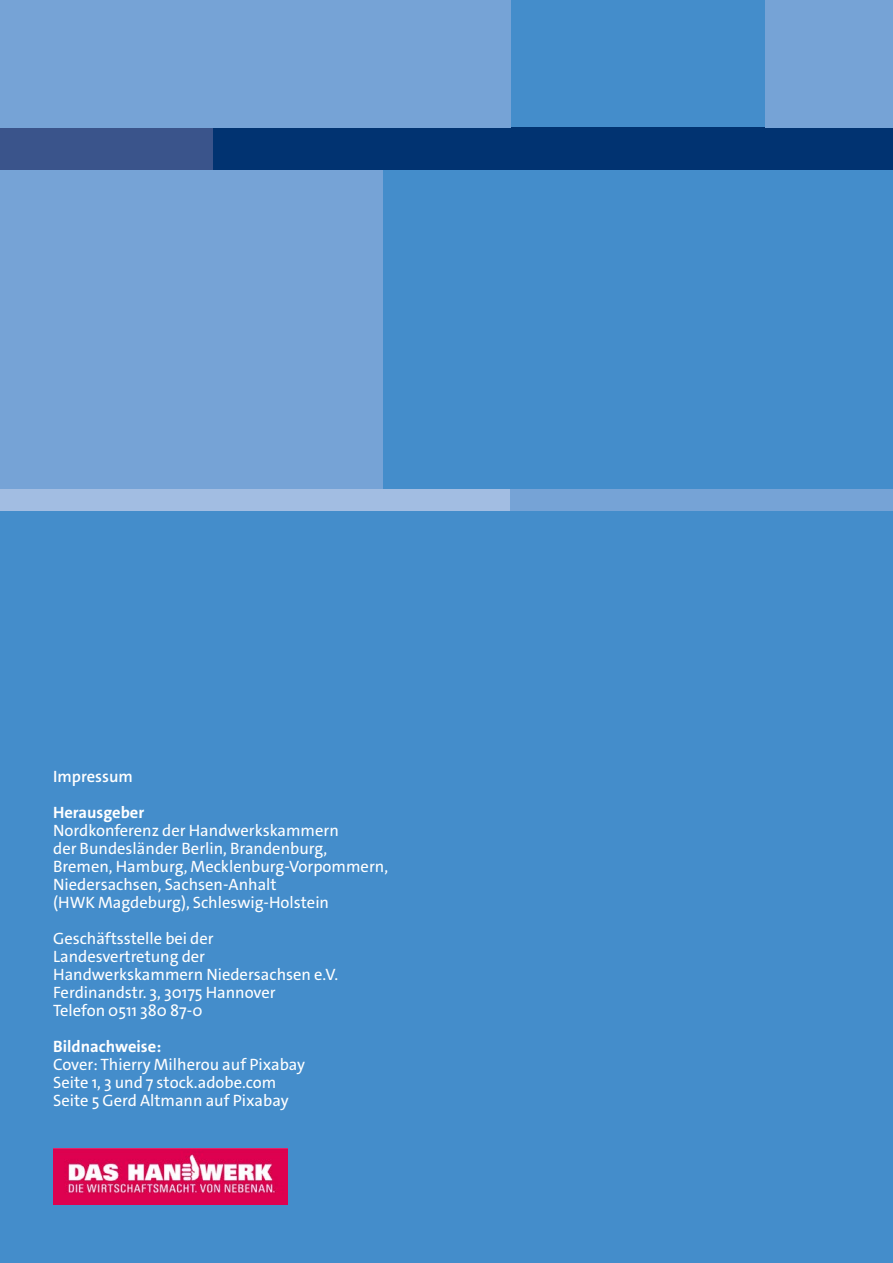
<style>
.page{position:relative;width:893px;height:1263px;background:#fff}
.page>*{position:absolute;margin:0;border:0;box-sizing:border-box;transform-origin:0 0}
.t1{font:16.5px/18px "The Sans C4 s";color:#fff}
.t2{font:700 16.5px "The Sans C4 s";color:#fff}
.t3{font:600 16.5px "The Sans C4 s";color:#fff}
</style>
<div class="page">
<div style="left:0;top:510px;width:893px;height:753px;background:#448dcb"></div>
<div style="left:0;top:0;width:893px;height:128px;background:#448dcb"></div>
<div style="left:0;top:128px;width:893px;height:42px;background:#013371"></div>
<div style="left:0;top:489px;width:893px;height:21px;background:#a2bde2"></div>
<div style="left:0;top:128px;width:213px;height:42px;background:#3a548b"></div>
<div style="left:0;top:0;width:510px;height:128px;background:#76a3d6"></div>
<div style="left:765px;top:0;width:128px;height:128px;background:#76a3d6"></div>
<div style="left:510px;top:489px;width:383px;height:21px;background:#76a3d6"></div>
<div style="left:0;top:170px;width:893px;height:319px;background:#448dcb"></div>
<div style="left:0;top:170px;width:383px;height:319px;background:#76a3d6"></div>
<img style="left:53px;top:1148px;width:234px;height:56px">
<p class="t3" style="left:53px;top:765px;width:81px">Impressum</p>
<p class="t2" style="left:53px;top:801px;width:93px">Herausgeber</p>
<p class="t1" style="left:53px;top:821px;width:336px">Nordkonferenz der Handwerkskammern<br>der Bundesländer Berlin, Brandenburg, Bremen, Hamburg, Mecklenburg-Vorpommern, Niedersachsen, Sachsen-Anhalt<br>(HWK Magdeburg), Schleswig-Holstein</p>
<p class="t1" style="left:53px;top:929px;width:286px">Geschäftsstelle bei der<br>Landesvertretung der<br>Handwerkskammern Niedersachsen e.V.<br>Ferdinandstr. 3, 30175 Hannover<br>Telefon 0511 380 87-0</p>
<p class="t2" style="left:53px;top:1035px;width:110px">Bildnachweise:</p>
<p class="t1" style="left:53px;top:1055px;width:254px">Cover: Thierry Milherou auf Pixabay<br>Seite 1, 3 und 7 stock.adobe.com<br>Seite 5 Gerd Altmann auf Pixabay</p>
</div>
